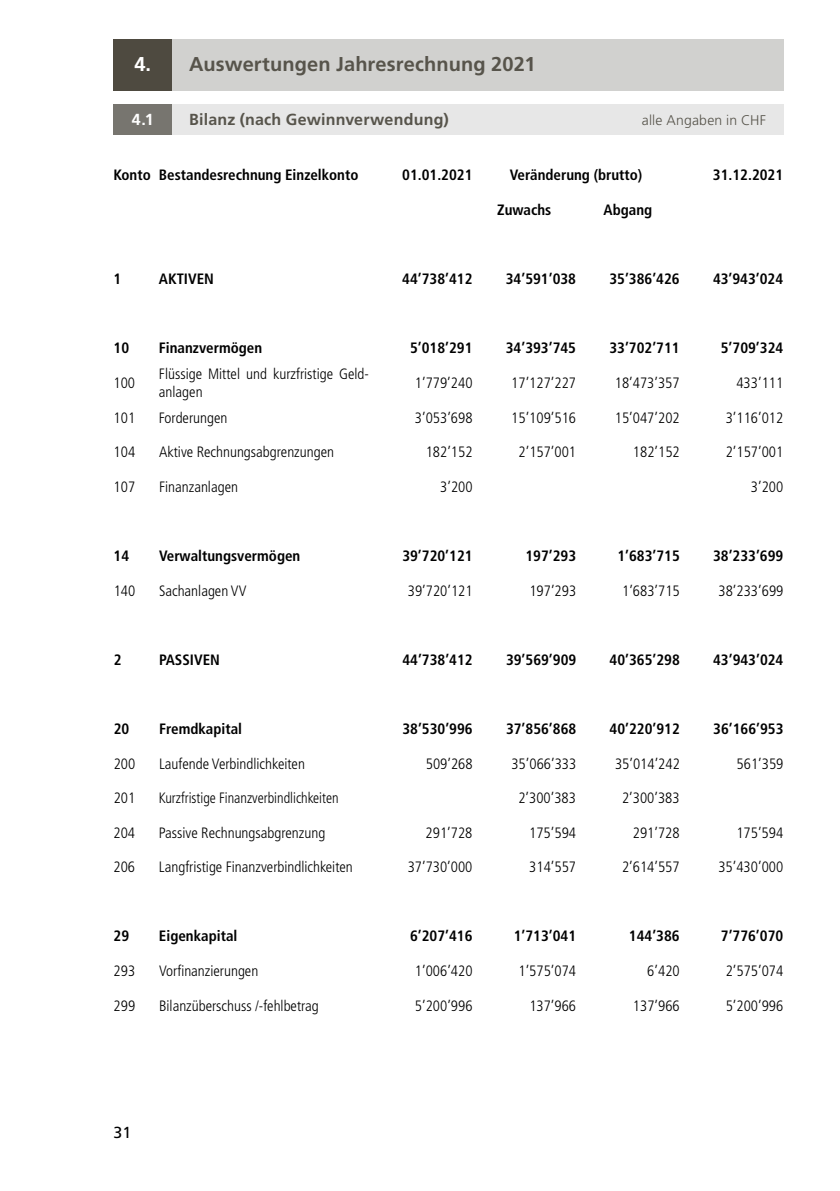
<style>
.page{position:relative;width:840px;height:1191px;background:#fff}
.page>*{position:absolute;margin:0;border:0;box-sizing:border-box;transform-origin:0 0}
.t1{font:700 20px "Frutiger LT Std";letter-spacing:.005em;color:#57544b}
.t2{font:700 16px "Frutiger LT Std";letter-spacing:.01em;color:#57544b}
.t3{font:700 16px "Frutiger LT Std";color:#fff}
.t4{font:16px "Frutiger LT Std";color:#000}
.t5{font:300 condensed 15px/18px "Frutiger LT Std";color:#000}
.t6{font:700 condensed 15px "Frutiger LT Std";color:#000}
.t7{font:300 condensed 15px "Frutiger LT Std";color:#000;scale:.94 1}
.t8{font:300 14px "Frutiger LT Std";letter-spacing:.01em;color:#57544b}
.s1{color:#fff}
</style>
<div class="page">
<div style="left:172px;top:40px;width:610px;height:51px;background:#d1d1cf"></div>
<div style="left:113px;top:40px;width:59px;height:51px;background:#4e4a40"></div>
<div style="left:172px;top:104px;width:610px;height:31px;background:#e7e7e7"></div>
<div style="left:113px;top:104px;width:59px;height:31px;background:#77756f"></div>
<h1 class="t1" style="left:134px;top:52px;width:402px"><span class="s1">4.</span> Auswertungen Jahresrechnung 2021</h1>
<p class="t3" style="left:132px;top:110px;width:23px">4.1</p>
<p class="t2" style="left:189px;top:110px;width:261px">Bilanz (nach Gewinnverwendung)</p>
<p class="t8" style="left:641px;top:112px;width:126px">alle Angaben in CHF</p>
<p class="t6" style="left:113px;top:166px;width:246px">Konto Bestandesrechnung Einzelkonto</p>
<p class="t6" style="left:402px;top:166px;width:72px">01.01.2021</p>
<p class="t6" style="left:509px;top:166px;width:134px">Veränderung (brutto)</p>
<p class="t6" style="left:712px;top:166px;width:72px">31.12.2021</p>
<p class="t6" style="left:497px;top:201px;width:56px">Zuwachs</p>
<p class="t6" style="left:603px;top:201px;width:50px">Abgang</p>
<p class="t6" style="left:113px;top:270px;width:9px">1</p>
<p class="t6" style="left:159px;top:270px;width:56px">AKTIVEN</p>
<p class="t6" style="left:402px;top:270px;width:72px">44’738’412</p>
<p class="t6" style="left:505px;top:270px;width:72px">34’591’038</p>
<p class="t6" style="left:609px;top:270px;width:72px">35’386’426</p>
<p class="t6" style="left:712px;top:270px;width:72px">43’943’024</p>
<p class="t6" style="left:113px;top:339px;width:17px">10</p>
<p class="t6" style="left:159px;top:339px;width:105px">Finanzvermögen</p>
<p class="t6" style="left:410px;top:339px;width:64px">5’018’291</p>
<p class="t6" style="left:505px;top:339px;width:72px">34’393’745</p>
<p class="t6" style="left:609px;top:339px;width:72px">33’702’711</p>
<p class="t6" style="left:720px;top:339px;width:64px">5’709’324</p>
<p class="t5" style="left:113px;top:374px;width:23px">100</p>
<p class="t5" style="left:159px;top:365px;width:211px">Flüssige Mittel und kurzfristige Geld&shy;anlagen</p>
<p class="t5" style="left:414px;top:374px;width:59px">1’779’240</p>
<p class="t5" style="left:511px;top:374px;width:66px">17’127’227</p>
<p class="t5" style="left:614px;top:374px;width:66px">18’473’357</p>
<p class="t5" style="left:736px;top:374px;width:48px">433’111</p>
<p class="t5" style="left:113px;top:408px;width:23px">101</p>
<p class="t5" style="left:159px;top:408px;width:70px">Forderungen</p>
<p class="t5" style="left:414px;top:408px;width:59px">3’053’698</p>
<p class="t5" style="left:511px;top:408px;width:66px">15’109’516</p>
<p class="t5" style="left:614px;top:408px;width:66px">15’047’202</p>
<p class="t5" style="left:725px;top:408px;width:59px">3’116’012</p>
<p class="t5" style="left:113px;top:443px;width:23px">104</p>
<p class="t5" style="left:159px;top:443px;width:176px">Aktive Rechnungsabgrenzungen</p>
<p class="t5" style="left:425px;top:443px;width:48px">182’152</p>
<p class="t5" style="left:518px;top:443px;width:59px">2’157’001</p>
<p class="t5" style="left:632px;top:443px;width:48px">182’152</p>
<p class="t5" style="left:725px;top:443px;width:59px">2’157’001</p>
<p class="t5" style="left:114px;top:478px;width:23px">107</p>
<p class="t5" style="left:159px;top:478px;width:80px">Finanzanlagen</p>
<p class="t5" style="left:440px;top:478px;width:34px">3’200</p>
<p class="t5" style="left:750px;top:478px;width:34px">3’200</p>
<p class="t6" style="left:114px;top:547px;width:17px">14</p>
<p class="t6" style="left:159px;top:547px;width:143px">Verwaltungsvermögen</p>
<p class="t6" style="left:402px;top:547px;width:72px">39’720’121</p>
<p class="t6" style="left:525px;top:547px;width:52px">197’293</p>
<p class="t6" style="left:617px;top:547px;width:64px">1’683’715</p>
<p class="t6" style="left:712px;top:547px;width:72px">38’233’699</p>
<p class="t5" style="left:114px;top:581px;width:23px">140</p>
<p class="t5" style="left:159px;top:581px;width:89px">Sachanlagen VV</p>
<p class="t5" style="left:407px;top:581px;width:66px">39’720’121</p>
<p class="t5" style="left:529px;top:581px;width:48px">197’293</p>
<p class="t5" style="left:621px;top:581px;width:59px">1’683’715</p>
<p class="t5" style="left:718px;top:581px;width:66px">38’233’699</p>
<p class="t6" style="left:114px;top:650px;width:9px">2</p>
<p class="t6" style="left:159px;top:650px;width:62px">PASSIVEN</p>
<p class="t6" style="left:402px;top:650px;width:72px">44’738’412</p>
<p class="t6" style="left:505px;top:650px;width:72px">39’569’909</p>
<p class="t6" style="left:609px;top:650px;width:72px">40’365’298</p>
<p class="t6" style="left:712px;top:650px;width:72px">43’943’024</p>
<p class="t6" style="left:114px;top:720px;width:17px">20</p>
<p class="t6" style="left:159px;top:720px;width:84px">Fremdkapital</p>
<p class="t6" style="left:402px;top:720px;width:72px">38’530’996</p>
<p class="t6" style="left:505px;top:720px;width:72px">37’856’868</p>
<p class="t6" style="left:609px;top:720px;width:72px">40’220’912</p>
<p class="t6" style="left:712px;top:720px;width:72px">36’166’953</p>
<p class="t5" style="left:114px;top:754px;width:23px">200</p>
<p class="t5" style="left:159px;top:754px;width:147px">Laufende Verbindlichkeiten</p>
<p class="t5" style="left:425px;top:754px;width:48px">509’268</p>
<p class="t5" style="left:511px;top:754px;width:66px">35’066’333</p>
<p class="t5" style="left:614px;top:754px;width:66px">35’014’242</p>
<p class="t5" style="left:736px;top:754px;width:48px">561’359</p>
<p class="t5" style="left:114px;top:789px;width:23px">201</p>
<p class="t7" style="left:159px;top:789px;width:192px">Kurzfristige Finanzverbindlichkeiten</p>
<p class="t5" style="left:518px;top:789px;width:59px">2’300’383</p>
<p class="t5" style="left:621px;top:789px;width:59px">2’300’383</p>
<p class="t5" style="left:113px;top:823px;width:23px">204</p>
<p class="t5" style="left:159px;top:823px;width:168px">Passive Rechnungsabgrenzung</p>
<p class="t5" style="left:425px;top:823px;width:48px">291’728</p>
<p class="t5" style="left:529px;top:823px;width:48px">175’594</p>
<p class="t5" style="left:632px;top:823px;width:48px">291’728</p>
<p class="t5" style="left:736px;top:823px;width:48px">175’594</p>
<p class="t5" style="left:113px;top:858px;width:23px">206</p>
<p class="t5" style="left:159px;top:858px;width:195px">Langfristige Finanzverbindlichkeiten</p>
<p class="t5" style="left:407px;top:858px;width:66px">37’730’000</p>
<p class="t5" style="left:529px;top:858px;width:48px">314’557</p>
<p class="t5" style="left:621px;top:858px;width:59px">2’614’557</p>
<p class="t5" style="left:718px;top:858px;width:66px">35’430’000</p>
<p class="t6" style="left:113px;top:927px;width:17px">29</p>
<p class="t6" style="left:159px;top:927px;width:80px">Eigenkapital</p>
<p class="t6" style="left:410px;top:927px;width:64px">6’207’416</p>
<p class="t6" style="left:513px;top:927px;width:64px">1’713’041</p>
<p class="t6" style="left:628px;top:927px;width:52px">144’386</p>
<p class="t6" style="left:720px;top:927px;width:64px">7’776’070</p>
<p class="t5" style="left:113px;top:962px;width:23px">293</p>
<p class="t5" style="left:159px;top:962px;width:101px">Vorfinanzierungen</p>
<p class="t5" style="left:414px;top:962px;width:59px">1’006’420</p>
<p class="t5" style="left:518px;top:962px;width:59px">1’575’074</p>
<p class="t5" style="left:647px;top:962px;width:34px">6’420</p>
<p class="t5" style="left:725px;top:962px;width:59px">2’575’074</p>
<p class="t5" style="left:113px;top:996px;width:23px">299</p>
<p class="t5" style="left:159px;top:996px;width:161px">Bilanzüberschuss /-fehlbetrag</p>
<p class="t5" style="left:414px;top:996px;width:59px">5’200’996</p>
<p class="t5" style="left:529px;top:996px;width:48px">137’966</p>
<p class="t5" style="left:632px;top:996px;width:48px">137’966</p>
<p class="t5" style="left:725px;top:996px;width:59px">5’200’996</p>
<p class="t4" style="left:113px;top:1122px;width:19px">31</p>
</div>
